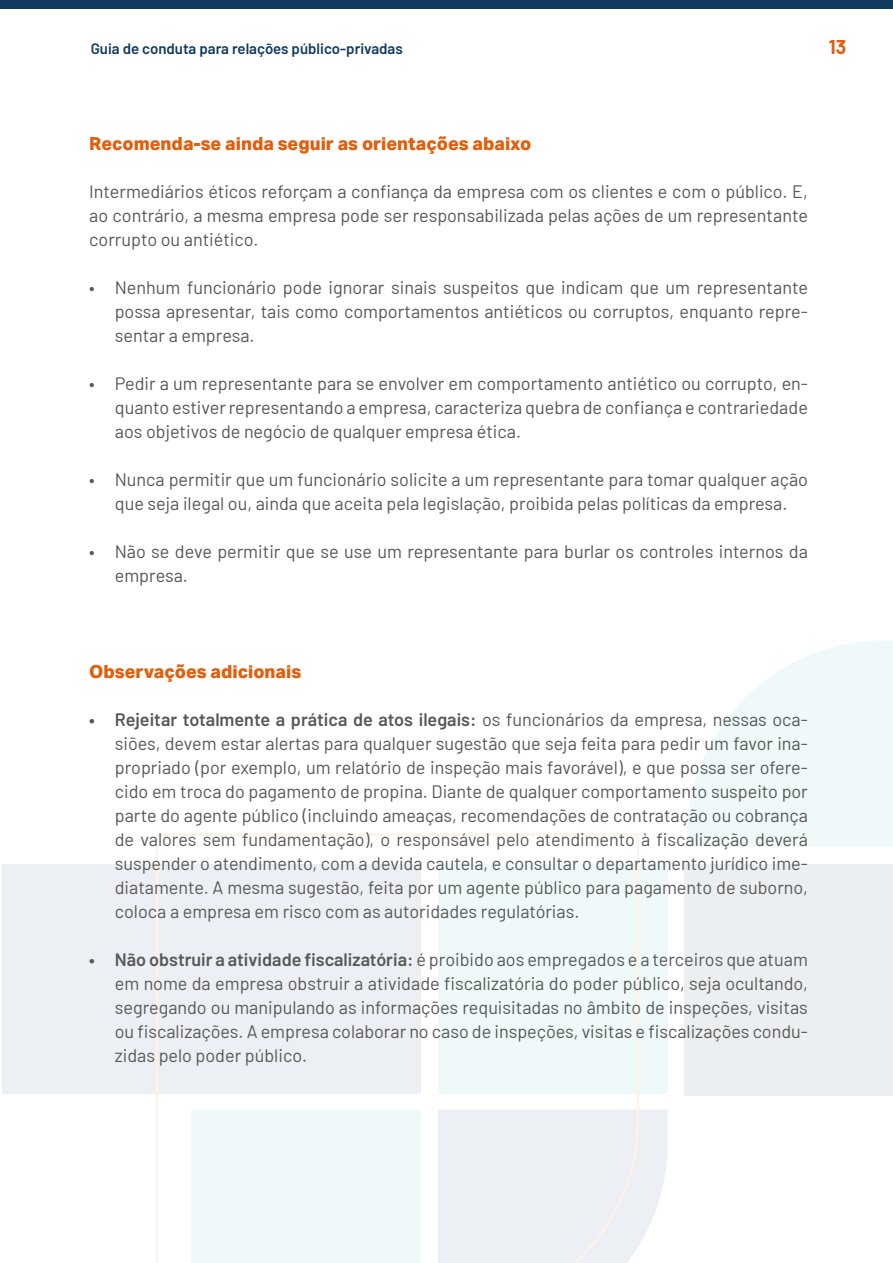
<style>
.page{position:relative;width:893px;height:1263px;background:#fff}
.page>*{position:absolute;margin:0;border:0;box-sizing:border-box;transform-origin:0 0}
.t1{font:700 19.5px "Barlow";color:#e06010}
.texto_geral{font:18px/24px "Barlow";color:#575756;text-align:justify}
.titulo_2{font:800 18px "Aktiv Grotesk";color:#e06010}
.t2{font:600 15px "Barlow";color:#103a5e}
.s1{font-weight:600}
</style>
<div class="page">
<div style="left:0;top:0;width:893px;height:9px;background:#103a5e"></div>
<div style="left:685px;top:864px;width:208px;height:231px;background:#eceff2"></div>
<svg style="left:687px;top:641px;width:206px;height:206px"></svg>
<div style="left:2px;top:864px;width:418px;height:230px;background:#eceff3"></div>
<div style="left:438px;top:864px;width:230px;height:230px;background:#eff9f9"></div>
<svg style="left:639px;top:1110px;width:29px;height:134px"></svg>
<svg style="left:156px;top:833px;width:483px;height:430px"></svg>
<p class="t2" style="left:91px;top:38px;width:314px">Guia de conduta para relações público-privadas</p>
<p class="t1" style="left:829px;top:33px;width:19px">13</p>
<p class="titulo_2" style="left:89px;top:133px;width:443px">Recomenda-se ainda seguir as orientações abaixo</p>
<p class="texto_geral" style="left:89px;top:178px;width:720px">Intermediários éticos reforçam a confiança da empresa com os clientes e com o público. E, ao contrário, a mesma empresa pode ser responsabilizada pelas ações de um representante corrupto ou antiético.</p>
<p class="texto_geral" style="left:115px;top:274px;width:695px;text-indent:-26px">• Nenhum funcionário pode ignorar sinais suspeitos que indicam que um representante possa apresentar, tais como comportamentos antiéticos ou corruptos, enquanto repre&shy;sentar a empresa.</p>
<p class="texto_geral" style="left:115px;top:370px;width:695px;text-indent:-26px">• Pedir a um representante para se envolver em comportamento antiético ou corrupto, en&shy;quanto estiver representando a empresa, caracteriza quebra de confiança e contrariedade aos objetivos de negócio de qualquer empresa ética.</p>
<p class="texto_geral" style="left:89px;top:466px;width:720px;text-align:center">• Nunca permitir que um funcionário solicite a um representante para tomar qualquer ação que seja ilegal ou, ainda que aceita pela legislação, proibida pelas políticas da empresa.</p>
<p class="texto_geral" style="left:115px;top:538px;width:695px;text-indent:-26px">• Não se deve permitir que se use um representante para burlar os controles internos da empresa.</p>
<p class="titulo_2" style="left:89px;top:661px;width:213px">Observações adicionais</p>
<p class="texto_geral" style="left:115px;top:706px;width:695px;text-indent:-26px"><span class="s1">• Rejeitar totalmente a prática de atos ilegais:</span> os funcionários da empresa, nessas oca&shy;siões, devem estar alertas para qualquer sugestão que seja feita para pedir um favor ina&shy;propriado (por exemplo, um relatório de inspeção mais favorável), e que possa ser ofere&shy;cido em troca do pagamento de propina. Diante de qualquer comportamento suspeito por parte do agente público (incluindo ameaças, recomendações de contratação ou cobrança de valores sem fundamentação), o responsável pelo atendimento à fiscalização deverá suspender o atendimento, com a devida cautela, e consultar o departamento jurídico ime&shy;diatamente. A mesma sugestão, feita por um agente público para pagamento de suborno, coloca a empresa em risco com as autoridades regulatórias.</p>
<p class="texto_geral" style="left:115px;top:946px;width:695px;text-indent:-26px"><span class="s1">• Não obstruir a atividade fiscalizatória:</span> é proibido aos empregados e a terceiros que atuam em nome da empresa obstruir a atividade fiscalizatória do poder público, seja ocultando, segregando ou manipulando as informações requisitadas no âmbito de inspeções, visitas ou fiscalizações. A empresa colaborar no caso de inspeções, visitas e fiscalizações condu&shy;zidas pelo poder público.</p>
</div>
